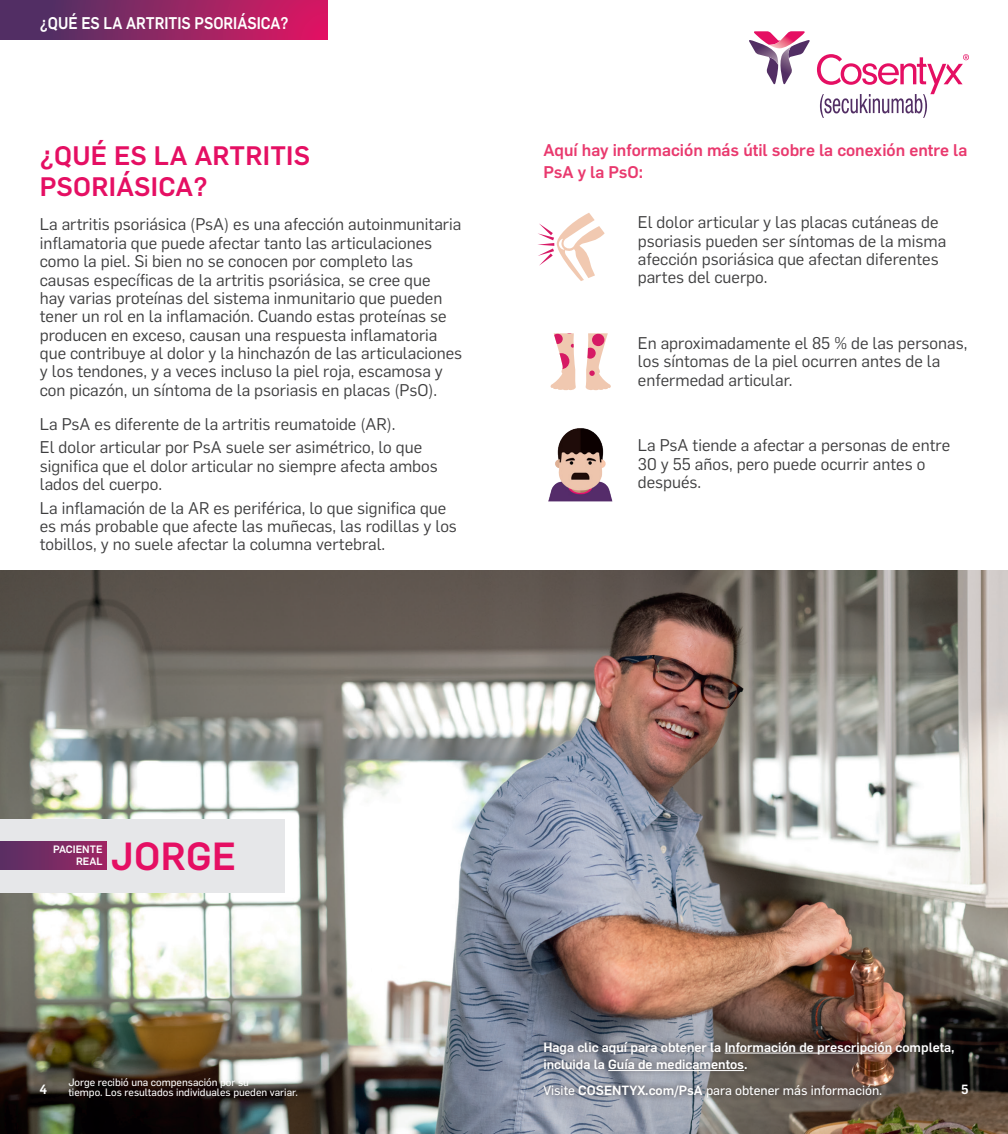
<style>
.page{position:relative;width:1008px;height:1134px;background:#fff}
.page>*{position:absolute;margin:0;border:0;box-sizing:border-box;transform-origin:0 0}
.PARAGRAPH{font:500 38.5px "Flama";letter-spacing:.01em;color:#e50f63}
.PARAGRAPH-2{font:500 26.25px/31.5px "Flama";letter-spacing:.01em;color:#e50f63}
.PARAGRAPH-3{font:16.62px/18.4px "Flama";color:#3e3e3f}
.PARAGRAPH-4{font:500 16.62px/22.8px "Flama";color:#e9396e}
.t1{font:500 16.62px "Flama";color:#fff;scale:.9 1}
.t2{font:500 13.12px/17.5px "Flama";color:#fff}
.t3{font:13.12px "Flama Basic";color:#fff}
.t4{font:10.5px "Flama Basic";color:#fff}
.PARAGRAPH-5{font:500 10.5px/12.2px "Flama";color:#fff;text-align:right}
.s1{font-family:"Flama";font-weight:500}
</style>
<div class="page">
<svg style="left:749px;top:31px;width:61px;height:54px"></svg>
<svg style="left:817px;top:54px;width:152px;height:64px"></svg>
<img style="left:0;top:570px;width:1008px;height:564px">
<svg style="left:538px;top:213px;width:67px;height:68px"></svg>
<div style="left:0;top:0;width:328px;height:40px;background:linear-gradient(to right,#413464,#dd1863)"></div>
<div style="left:0;top:819px;width:285px;height:73px;background:#e6e7e9"></div>
<div style="left:0;top:841px;width:107px;height:29px;background:linear-gradient(to right,#562f64,#9e2663)"></div>
<svg style="left:550px;top:333px;width:61px;height:58px"></svg>
<img style="left:548px;top:428px;width:65px;height:74px">
<div style="left:537px;top:1036px;width:424px;height:68px;background:#231f20;opacity:.75"></div>
<hr style="left:725px;top:1053px;width:167px;height:1px;background:#fff">
<hr style="left:608px;top:1070px;width:136px;height:1px;background:#fff">
<p class="t1" style="left:40px;top:11px;width:278px">¿QUÉ ES LA ARTRITIS PSORIÁSICA?</p>
<p class="PARAGRAPH-2" style="left:40px;top:138px;width:272px">¿QUÉ ES LA ARTRITIS<br>PSORIÁSICA?</p>
<p class="PARAGRAPH-3" style="left:40px;top:214px;width:424px">La artritis psoriásica (PsA) es una afección autoinmunitaria inflamatoria que puede afectar tanto las articulaciones como la piel. Si bien no se conocen por completo las causas específicas de la artritis psoriásica, se cree que<br>hay varias proteínas del sistema inmunitario que pueden tener un rol en la inflamación. Cuando estas proteínas se producen en exceso, causan una respuesta inflamatoria que contribuye al dolor y la hinchazón de las articulaciones y los tendones, y a veces incluso la piel roja, escamosa y con picazón, un síntoma de la psoriasis en placas (PsO).</p>
<p class="PARAGRAPH-3" style="left:40px;top:414px;width:357px">La PsA es diferente de la artritis reumatoide (AR).</p>
<p class="PARAGRAPH-3" style="left:40px;top:437px;width:399px">El dolor articular por PsA suele ser asimétrico, lo que significa que el dolor articular no siempre afecta ambos lados del cuerpo.</p>
<p class="PARAGRAPH-3" style="left:40px;top:497px;width:419px">La inflamación de la AR es periférica, lo que significa que es más probable que afecte las muñecas, las rodillas y los tobillos, y no suele afectar la columna vertebral.</p>
<p class="PARAGRAPH-4" style="left:543px;top:137px;width:426px">Aquí hay información más útil sobre la conexión entre la<br>PsA y la PsO:</p>
<p class="PARAGRAPH-3" style="left:638px;top:212px;width:310px">El dolor articular y las placas cutáneas de psoriasis pueden ser síntomas de la misma afección psoriásica que afectan diferentes partes del cuerpo.</p>
<p class="PARAGRAPH-3" style="left:638px;top:333px;width:331px">En aproximadamente el 85 % de las personas, los síntomas de la piel ocurren antes de la enfermedad articular.</p>
<p class="PARAGRAPH-3" style="left:638px;top:435px;width:314px">La PsA tiende a afectar a personas de entre<br>30 y 55 años, pero puede ocurrir antes o después.</p>
<p class="PARAGRAPH-5" style="left:53px;top:843px;width:51px">PACIENTE<br>REAL</p>
<p class="PARAGRAPH" style="left:111px;top:828px;width:127px">JORGE</p>
<p class="t2" style="left:39px;top:1080px;width:9px">4</p>
<p class="t4" style="left:68px;top:1075px;width:182px">Jorge recibió una compensación por su</p>
<p class="t4" style="left:68px;top:1085px;width:231px">tiempo. Los resultados individuales pueden variar.</p>
<p class="t2" style="left:543px;top:1037px;width:413px">Haga clic aquí para obtener la Información de prescripción completa, incluida la Guía de medicamentos.</p>
<p class="t3" style="left:543px;top:1081px;width:341px">Visite <span class="s1">COSENTYX.com/PsA</span> para obtener más información.</p>
<p class="t2" style="left:961px;top:1080px;width:9px">5</p>
</div>
